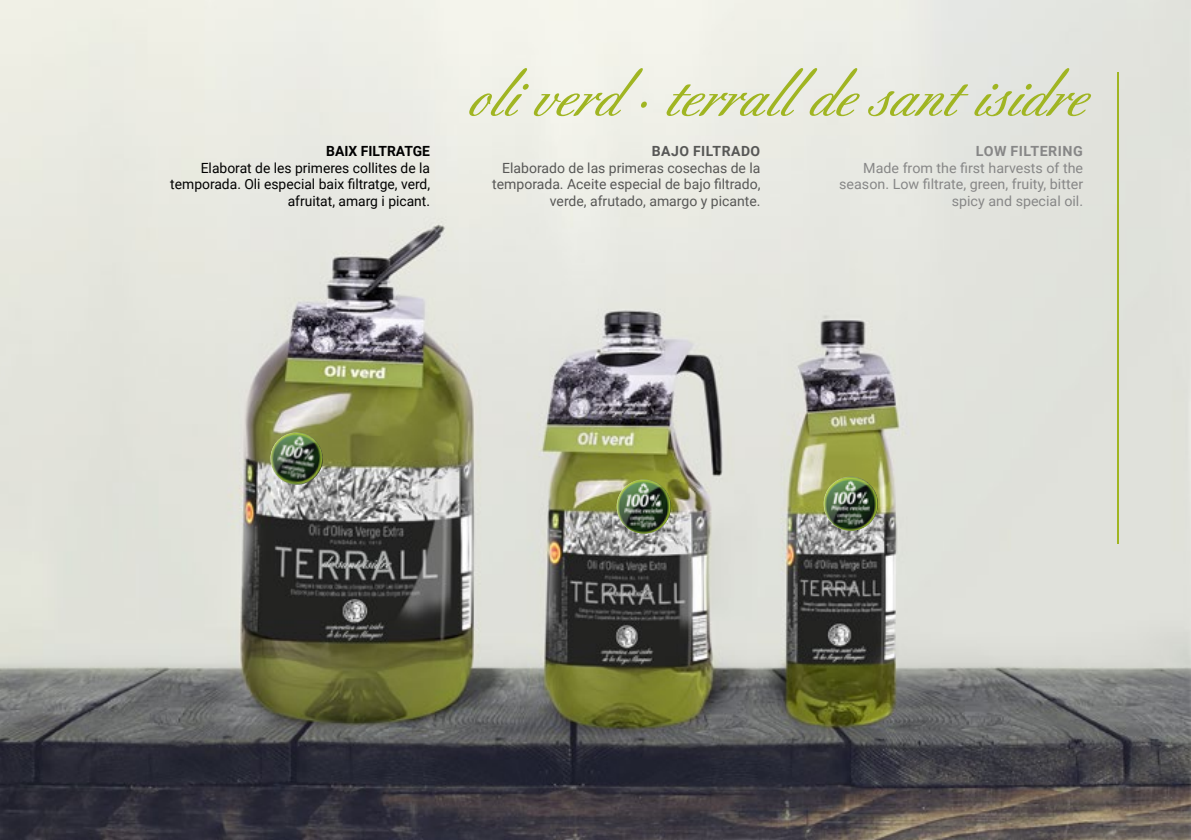
<style>
.page{position:relative;width:1191px;height:840px;background:#fff}
.page>*{position:absolute;margin:0;border:0;box-sizing:border-box;transform-origin:0 0}
.t1{font:500 60px "Berthold Script";color:#a0b522}
.t2{font:14px/16.8px "Roboto";color:#575756;text-align:right}
.t3{font:14px/16.8px "Roboto";color:#000;text-align:right}
.t4{font:14px/16.8px "Roboto";color:#878787;text-align:right}
.t5{font:700 14px "Roboto";color:#000}
.t6{font:700 14px "Roboto";letter-spacing:.035em;color:#575756}
.t7{font:700 14px "Roboto";letter-spacing:.035em;color:#878787}
</style>
<div class="page">
<img style="left:0;top:0;width:1191px;height:839px">
<hr style="left:1117px;top:72px;width:1px;height:471px;background:#a0b522">
<img style="left:617px;top:479px;width:54px;height:54px;border-radius:27px">
<img style="left:823px;top:476px;width:55px;height:54px;border-radius:27px">
<img style="left:268px;top:432px;width:57px;height:54px">
<p class="t5" style="left:326px;top:141px;width:105px">BAIX FILTRATGE</p>
<p class="t3" style="left:170px;top:159px;width:261px">Elaborat de les primeres collites de la temporada. Oli especial baix filtratge, verd, afruitat, amarg i picant.</p>
<h1 class="t1" style="left:465px;top:62px;width:619px">oli verd · terrall de sant isidre</h1>
<p class="t7" style="left:976px;top:141px;width:108px">LOW FILTERING</p>
<p class="t4" style="left:839px;top:159px;width:245px">Made from the first harvests of the season. Low filtrate, green, fruity, bitter spicy and special oil.</p>
<p class="t6" style="left:652px;top:141px;width:110px">BAJO FILTRADO</p>
<p class="t2" style="left:492px;top:159px;width:270px">Elaborado de las primeras cosechas de la temporada. Aceite especial de bajo filtrado, verde, afrutado, amargo y picante.</p>
</div>
